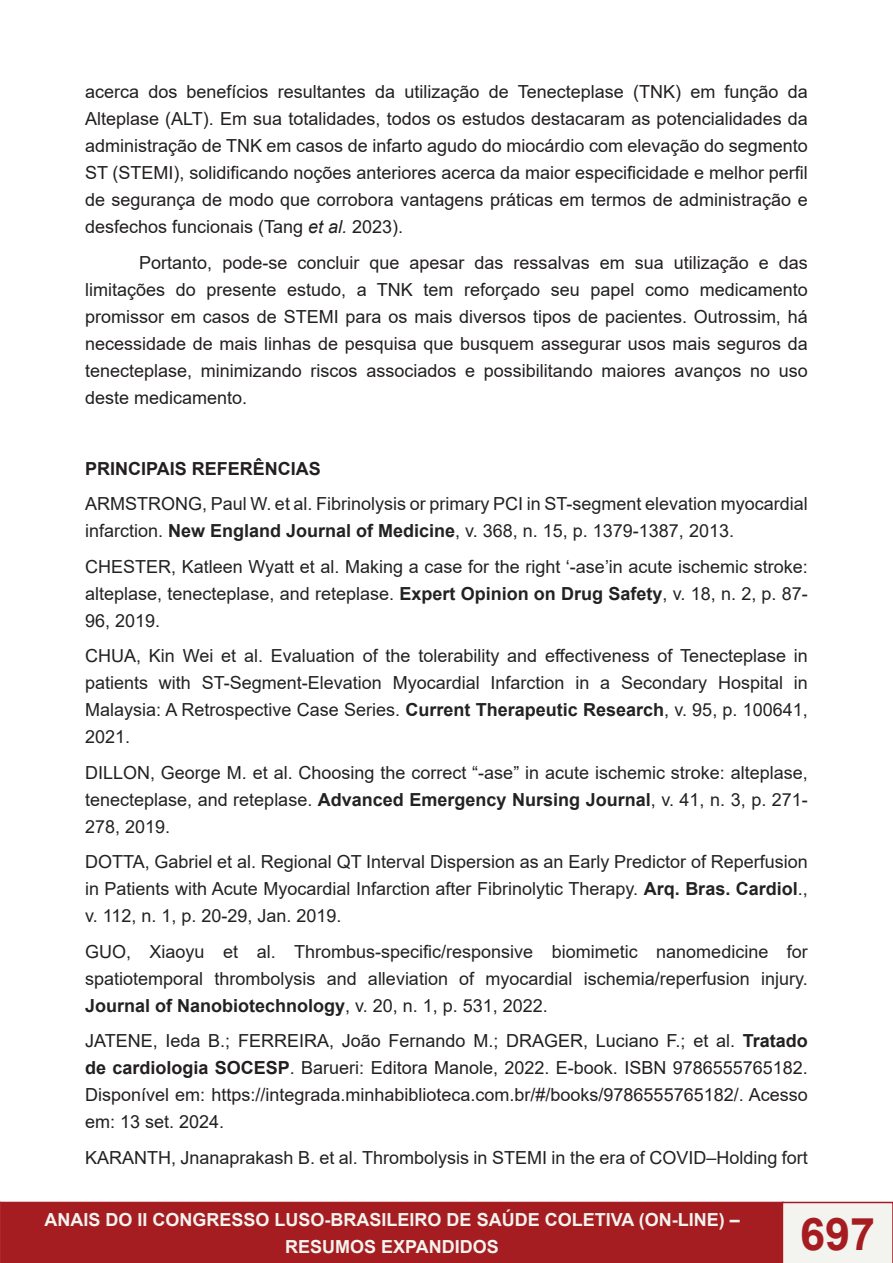
<style>
.page{position:relative;width:893px;height:1263px;background:#fff}
.page>*{position:absolute;margin:0;border:0;box-sizing:border-box;transform-origin:0 0}
.t1{font:700 45px "Arial";color:#a51d20}
.t2{font:18px/27px "Arial";color:#222;text-align:justify}
.t3{font:18px/27px "Arial";color:#231f20;text-align:justify}
.t4{font:700 18px/27px "Arial";color:#f3f3ef;text-align:center}
.t5{font:700 18px "Arial";color:#231f20}
.s1{font-style:italic}
.s2{font-weight:700}
</style>
<div class="page">
<div style="left:1px;top:1202px;width:782px;height:60px;background:#a51d20"></div>
<div style="left:0;top:1202px;width:784px;height:61px;border:2px solid #a51d20"></div>
<svg style="left:0;top:1202px;width:1px;height:61px"></svg>
<div style="left:782px;top:1202px;width:111px;height:61px;background:#f3f3ef"></div>
<p class="t3" style="left:85px;top:78px;width:724px">acerca dos benefícios resultantes da utilização de Tenecteplase (TNK) em função da Alteplase (ALT). Em sua totalidades, todos os estudos destacaram as potencialidades da administração de TNK em casos de infarto agudo do miocárdio com elevação do segmento ST (STEMI), solidificando noções anteriores acerca da maior especificidade e melhor perfil de segurança de modo que corrobora vantagens práticas em termos de administração e desfechos funcionais (Tang <span class="s1">et al.</span> 2023).</p>
<p class="t3" style="left:85px;top:249px;width:724px;text-indent:54px">Portanto, pode-se concluir que apesar das ressalvas em sua utilização e das limitações do presente estudo, a TNK tem reforçado seu papel como medicamento promissor em casos de STEMI para os mais diversos tipos de pacientes. Outrossim, há necessidade de mais linhas de pesquisa que busquem assegurar usos mais seguros da tenecteplase, minimizando riscos associados e possibilitando maiores avanços no uso deste medicamento.</p>
<p class="t5" style="left:85px;top:456px;width:237px">PRINCIPAIS REFERÊNCIAS</p>
<p class="t2" style="left:85px;top:490px;width:724px">ARMSTRONG, Paul W. et al. Fibrinolysis or primary PCI in ST-segment elevation myocardial infarction. <span class="s2">New England Journal of Medicine</span>, v. 368, n. 15, p. 1379-1387, 2013.</p>
<p class="t2" style="left:85px;top:553px;width:724px">CHESTER, Katleen Wyatt et al. Making a case for the right ‘-ase’in acute ischemic stroke: alteplase, tenecteplase, and reteplase. <span class="s2">Expert Opinion on Drug Safety</span>, v. 18, n. 2, p. 87- 96, 2019.</p>
<p class="t2" style="left:85px;top:642px;width:724px">CHUA, Kin Wei et al. Evaluation of the tolerability and effectiveness of Tenecteplase in patients with ST-Segment-Elevation Myocardial Infarction in a Secondary Hospital in Malaysia: A Retrospective Case Series. <span class="s2">Current Therapeutic Research</span>, v. 95, p. 100641, 2021.</p>
<p class="t2" style="left:85px;top:759px;width:724px">DILLON, George M. et al. Choosing the correct “-ase” in acute ischemic stroke: alteplase, tenecteplase, and reteplase. <span class="s2">Advanced Emergency Nursing Journal</span>, v. 41, n. 3, p. 271- 278, 2019.</p>
<p class="t2" style="left:85px;top:848px;width:724px">DOTTA, Gabriel et al. Regional QT Interval Dispersion as an Early Predictor of Reperfusion in Patients with Acute Myocardial Infarction after Fibrinolytic Therapy. <span class="s2">Arq. Bras. Cardiol</span>., v. 112, n. 1, p. 20-29, Jan. 2019.</p>
<p class="t2" style="left:85px;top:938px;width:724px">GUO, Xiaoyu et al. Thrombus-specific/responsive biomimetic nanomedicine for spatiotemporal thrombolysis and alleviation of myocardial ischemia/reperfusion injury.<br><span class="s2">Journal of Nanobiotechnology</span>, v. 20, n. 1, p. 531, 2022.</p>
<p class="t3" style="left:85px;top:1027px;width:724px">JATENE, Ieda B.; FERREIRA, João Fernando M.; DRAGER, Luciano F.; et al. <span class="s2">Tratado de cardiologia SOCESP</span>. Barueri: Editora Manole, 2022. E-book. ISBN 9786555765182.<br>Disponível em: https://integrada.minhabiblioteca.com.br/#/books/9786555765182/. Acesso em: 13 set. 2024.</p>
<p class="t2" style="left:85px;top:1144px;width:724px">KARANTH, Jnanaprakash B. et al. Thrombolysis in STEMI in the era of COVID–Holding fort</p>
<p class="t4" style="left:45px;top:1206px;width:697px">ANAIS DO II CONGRESSO LUSO-BRASILEIRO DE SAÚDE COLETIVA (ON-LINE) –<br>RESUMOS EXPANDIDOS</p>
<h1 class="t1" style="left:800px;top:1202px;width:77px">697</h1>
</div>
